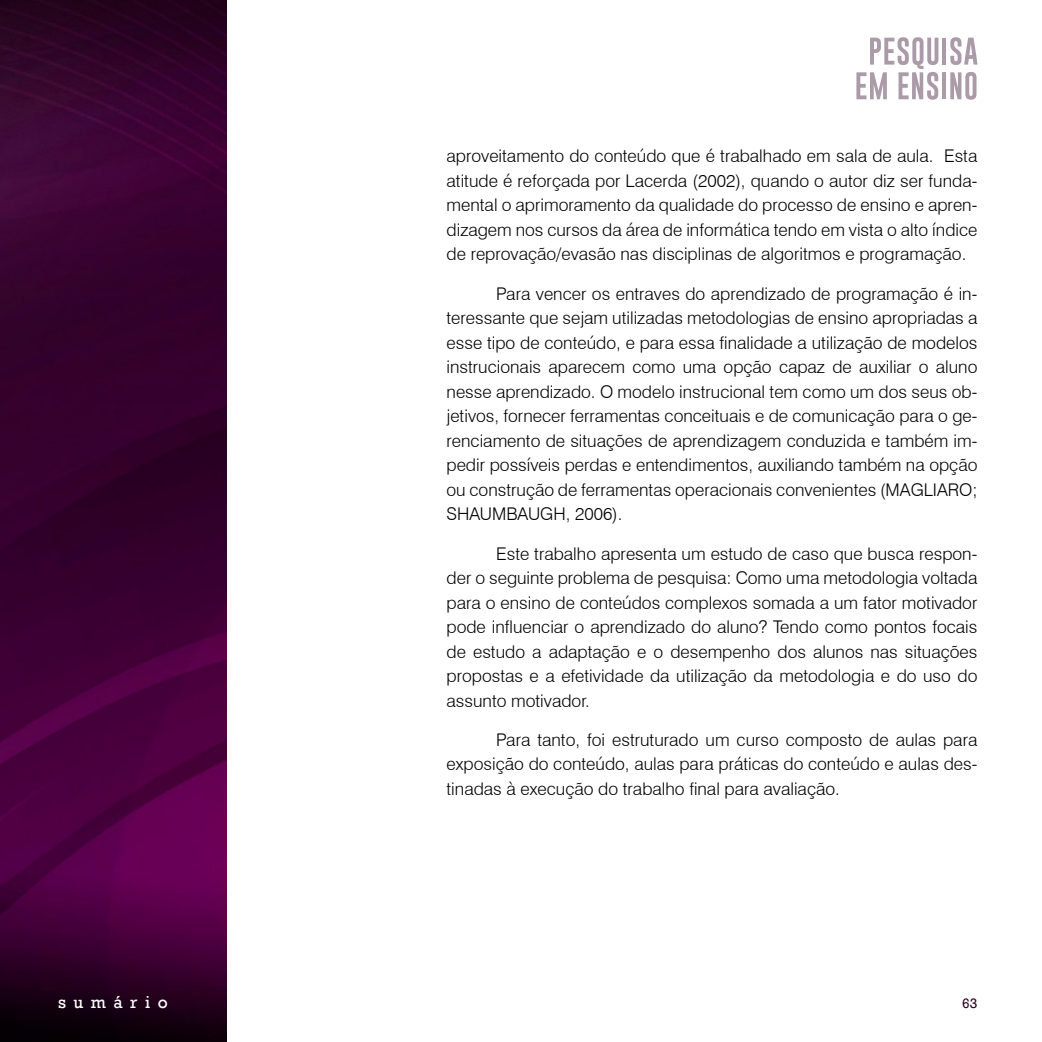
<style>
.page{position:relative;width:1042px;height:1042px;background:#fff}
.page>*{position:absolute;margin:0;border:0;box-sizing:border-box;transform-origin:0 0}
.t1{font:300 17.5px/24.5px "Swiss 721 BT";color:#000;text-align:justify}
.t2{font:17.5px "Rockwell";letter-spacing:.425em;color:#fff}
.t3{font:14px "Rockwell";color:#2d0024}
</style>
<div class="page">
<img style="left:0;top:0;width:226px;height:1042px">
<hr style="left:942px;top:38px;width:4px;height:27px;background:#ab9aa8">
<svg style="left:950px;top:37px;width:27px;height:28px"></svg>
<svg style="left:856px;top:37px;width:82px;height:63px"></svg>
<hr style="left:942px;top:72px;width:4px;height:27px;background:#ab9aa8">
<svg style="left:950px;top:72px;width:26px;height:28px"></svg>
<p class="t1" style="left:446px;top:143px;width:532px">aproveitamento do conteúdo que é trabalhado em sala de aula. Esta atitude é reforçada por Lacerda (2002), quando o autor diz ser funda&shy;mental o aprimoramento da qualidade do processo de ensino e apren&shy;dizagem nos cursos da área de informática tendo em vista o alto índice de reprovação/evasão nas disciplinas de algoritmos e programação.</p>
<p class="t1" style="left:446px;top:281px;width:532px;text-indent:50px">Para vencer os entraves do aprendizado de programação é in&shy;teressante que sejam utilizadas metodologias de ensino apropriadas a esse tipo de conteúdo, e para essa finalidade a utilização de modelos instrucionais aparecem como uma opção capaz de auxiliar o aluno nesse aprendizado. O modelo instrucional tem como um dos seus ob&shy;jetivos, fornecer ferramentas conceituais e de comunicação para o ge&shy;renciamento de situações de aprendizagem conduzida e também im&shy;pedir possíveis perdas e entendimentos, auxiliando também na opção ou construção de ferramentas operacionais convenientes (MAGLIARO; SHAUMBAUGH, 2006).</p>
<p class="t1" style="left:446px;top:541px;width:532px;text-indent:50px">Este trabalho apresenta um estudo de caso que busca respon&shy;der o seguinte problema de pesquisa: Como uma metodologia voltada para o ensino de conteúdos complexos somada a um fator motivador pode influenciar o aprendizado do aluno? Tendo como pontos focais de estudo a adaptação e o desempenho dos alunos nas situações propostas e a efetividade da utilização da metodologia e do uso do assunto motivador.</p>
<p class="t1" style="left:446px;top:727px;width:532px;text-indent:50px">Para tanto, foi estruturado um curso composto de aulas para exposição do conteúdo, aulas para práticas do conteúdo e aulas des&shy;tinadas à execução do trabalho final para avaliação.</p>
<p class="t2" style="left:58px;top:992px;width:111px">sumário</p>
<p class="t3" style="left:962px;top:995px;width:17px">63</p>
</div>
